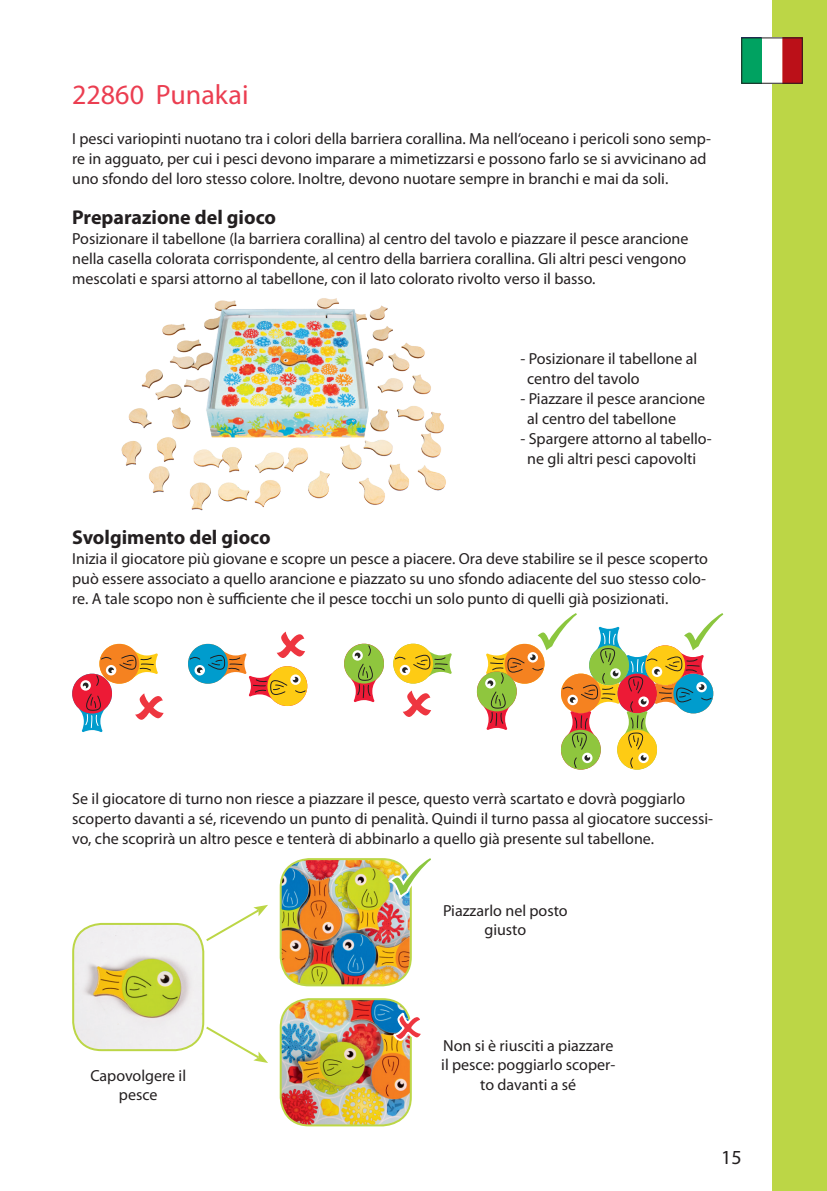
<style>
.page{position:relative;width:827px;height:1191px;background:#fff}
.page>*{position:absolute;margin:0;border:0;box-sizing:border-box;transform-origin:0 0}
.t1{font:28px "Myriad Pro";color:#eb3e51}
.t2{font:700 20px "Myriad Pro";color:#231f20}
.t3{font:20px "Myriad Pro";color:#231f20}
.t4{font:16px/20px "Myriad Pro";color:#231f20}
</style>
<div class="page">
<div style="left:772px;top:0;width:54px;height:1191px;background:#bcd646"></div>
<svg style="left:188px;top:631px;width:120px;height:75px"></svg>
<svg style="left:344px;top:643px;width:108px;height:74px"></svg>
<svg style="left:72px;top:643px;width:92px;height:89px"></svg>
<svg style="left:476px;top:613px;width:247px;height:157px"></svg>
<img style="left:761px;top:39px;width:39px;height:43px">
<div style="left:741px;top:38px;width:20px;height:45px;background:#00a261"></div>
<div style="left:741px;top:37px;width:61px;height:47px;border:1px solid #231f20"></div>
<img style="left:121px;top:298px;width:325px;height:213px">
<img style="left:73px;top:924px;width:130px;height:126px">
<div style="left:72px;top:923px;width:132px;height:128px;border:2px solid #bcd646;border-radius:28px"></div>
<img style="left:282px;top:861px;width:127px;height:124px">
<div style="left:279px;top:858px;width:132px;height:128px;border:2px solid #bcd646;border-radius:28px"></div>
<img style="left:282px;top:999px;width:128px;height:126px">
<div style="left:279px;top:998px;width:132px;height:128px;border:2px solid #bcd646;border-radius:28px"></div>
<svg style="left:206px;top:904px;width:62px;height:37px"></svg>
<svg style="left:204px;top:1024px;width:64px;height:39px"></svg>
<svg style="left:390px;top:1009px;width:31px;height:32px"></svg>
<svg style="left:386px;top:858px;width:45px;height:43px"></svg>
<p class="t1" style="left:72px;top:77px;width:178px">22860 Punakai</p>
<p class="t4" style="left:72px;top:128px;width:640px">I pesci variopinti nuotano tra i colori della barriera corallina. Ma nell‘oceano i pericoli sono semp&shy;re in agguato, per cui i pesci devono imparare a mimetizzarsi e possono farlo se si avvicinano ad uno sfondo del loro stesso colore. Inoltre, devono nuotare sempre in branchi e mai da soli.</p>
<p class="t2" style="left:72px;top:204px;width:205px">Preparazione del gioco</p>
<p class="t4" style="left:72px;top:228px;width:617px">Posizionare il tabellone (la barriera corallina) al centro del tavolo e piazzare il pesce arancione nella casella colorata corrispondente, al centro della barriera corallina. Gli altri pesci vengono mescolati e sparsi attorno al tabellone, con il lato colorato rivolto verso il basso.</p>
<p class="t4" style="left:520px;top:348px;width:178px">- Posizionare il tabellone al</p>
<p class="t4" style="left:527px;top:368px;width:114px">centro del tavolo</p>
<p class="t4" style="left:520px;top:388px;width:186px">- Piazzare il pesce arancione</p>
<p class="t4" style="left:527px;top:408px;width:150px">al centro del tabellone</p>
<p class="t4" style="left:520px;top:428px;width:193px">- Spargere attorno al tabello-</p>
<p class="t4" style="left:527px;top:448px;width:170px">ne gli altri pesci capovolti</p>
<p class="t2" style="left:72px;top:524px;width:200px">Svolgimento del gioco</p>
<p class="t4" style="left:72px;top:548px;width:637px;text-align:justify">Inizia il giocatore più giovane e scopre un pesce a piacere. Ora deve stabilire se il pesce scoperto può essere associato a quello arancione e piazzato su uno sfondo adiacente del suo stesso colo&shy;re. A tale scopo non è sufficiente che il pesce tocchi un solo punto di quelli già posizionati.</p>
<p class="t4" style="left:72px;top:788px;width:642px">Se il giocatore di turno non riesce a piazzare il pesce, questo verrà scartato e dovrà poggiarlo scoperto davanti a sé, ricevendo un punto di penalità. Quindi il turno passa al giocatore successi&shy;vo, che scoprirà un altro pesce e tenterà di abbinarlo a quello già presente sul tabellone.</p>
<p class="t4" style="left:443px;top:900px;width:126px;line-height:19.2px;text-align:center">Piazzarlo nel posto giusto</p>
<p class="t4" style="left:90px;top:1065px;width:97px;line-height:19.2px;text-align:center">Capovolgere il pesce</p>
<p class="t4" style="left:441px;top:1035px;width:175px;line-height:19.2px;text-align:center">Non si è riusciti a piazzare il pesce: poggiarlo scoper&shy;to davanti a sé</p>
<p class="t3" style="left:721px;top:1144px;width:22px">15</p>
</div>
